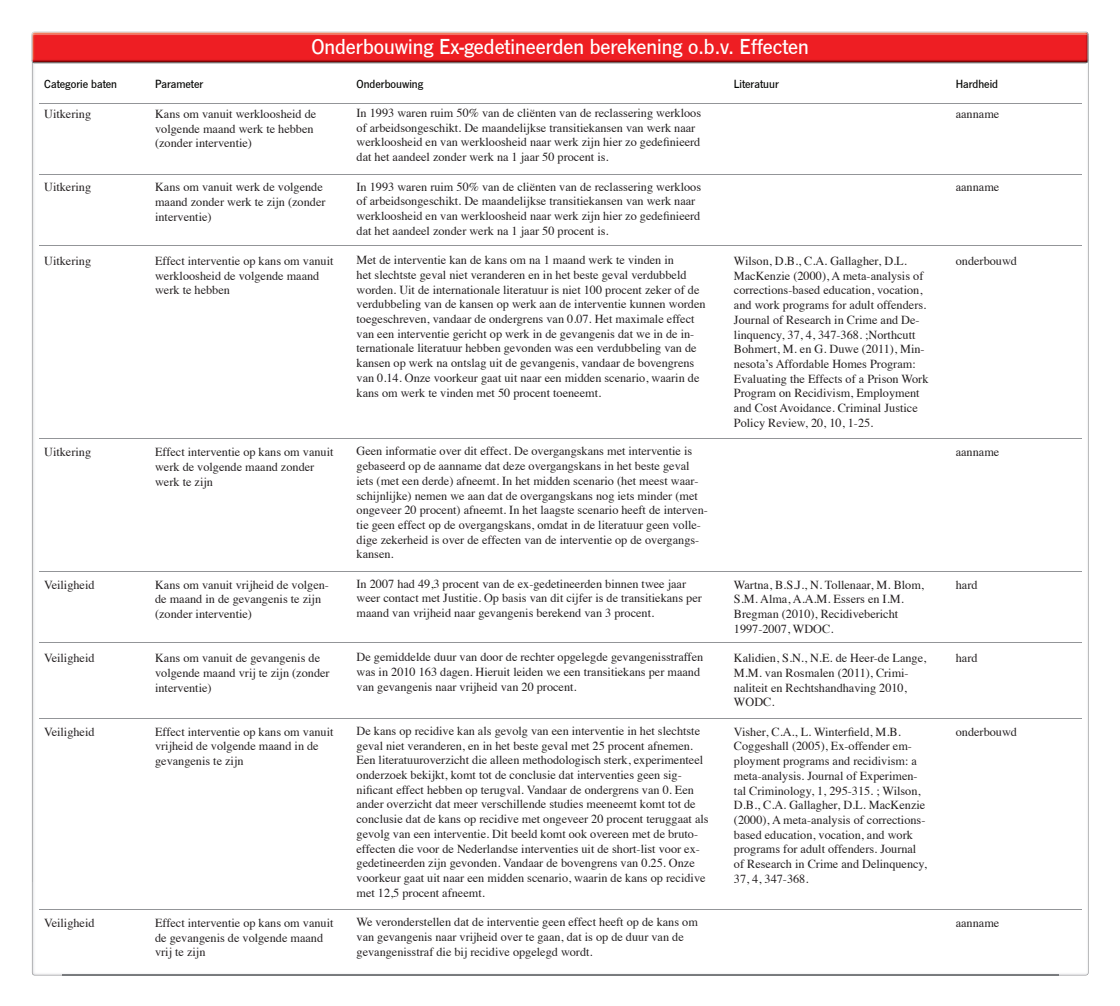
<style>
.page{position:relative;width:1120px;height:1006px;background:#fff}
.page>*{position:absolute;margin:0;border:0;box-sizing:border-box;transform-origin:0 0}
.t1{font:500 22.4px "News Got T";color:#fff}
.t2{font:12.25px/14.7px "Times";color:#231f20}
.t3{font:500 12.25px "News Got T";color:#040503}
</style>
<div class="page">
<img style="left:32px;top:63px;width:31px;height:912px">
<img style="left:1058px;top:62px;width:31px;height:913px">
<img style="left:33px;top:62px;width:1055px;height:1px">
<img style="left:31px;top:32px;width:1058px;height:30px">
<img style="left:32px;top:35px;width:1057px;height:27px">
<hr style="left:39px;top:103px;width:1042px;height:1px;background:#939598">
<hr style="left:39px;top:174px;width:1042px;height:1px;background:#939598">
<hr style="left:39px;top:245px;width:1042px;height:1px;background:#939598">
<hr style="left:39px;top:438px;width:1042px;height:1px;background:#939598">
<hr style="left:39px;top:570px;width:1042px;height:1px;background:#939598">
<hr style="left:39px;top:642px;width:1042px;height:1px;background:#939598">
<hr style="left:39px;top:718px;width:1042px;height:1px;background:#939598">
<hr style="left:39px;top:908px;width:1042px;height:1px;background:#939598">
<h1 class="t1" style="left:311px;top:34px;width:499px">Onderbouwing Ex-gedetineerden berekening o.b.v. Effecten</h1>
<p class="t3" style="left:44px;top:78px;width:74px">Categorie baten</p>
<p class="t2" style="left:44px;top:105px;width:48px">Uitkering</p>
<p class="t2" style="left:44px;top:179px;width:48px">Uitkering</p>
<p class="t2" style="left:44px;top:252px;width:48px">Uitkering</p>
<p class="t3" style="left:155px;top:78px;width:50px">Parameter</p>
<p class="t2" style="left:155px;top:105px;width:163px">Kans om vanuit werkloosheid de volgende maand werk te hebben (zonder interventie)</p>
<p class="t2" style="left:155px;top:179px;width:172px">Kans om vanuit werk de volgende maand zonder werk te zijn (zonder interventie)</p>
<p class="t2" style="left:155px;top:252px;width:180px">Effect interventie op kans om vanuit werkloosheid de volgende maand werk te hebben</p>
<p class="t3" style="left:357px;top:77px;width:68px">Onderbouwing</p>
<p class="t2" style="left:357px;top:104px;width:346px">In 1993 waren ruim 50% van de cliënten van de reclassering werkloos of arbeidsongeschikt. De maandelijkse transitiekansen van werk naar werkloosheid en van werkloosheid naar werk zijn hier zo gedefinieerd dat het aandeel zonder werk na 1 jaar 50 procent is.</p>
<p class="t2" style="left:357px;top:178px;width:346px">In 1993 waren ruim 50% van de cliënten van de reclassering werkloos of arbeidsongeschikt. De maandelijkse transitiekansen van werk naar werkloosheid en van werkloosheid naar werk zijn hier zo gedefinieerd dat het aandeel zonder werk na 1 jaar 50 procent is.</p>
<p class="t2" style="left:357px;top:251px;width:351px">Met de interventie kan de kans om na 1 maand werk te vinden in<br>het slechtste geval niet veranderen en in het beste geval verdubbeld worden. Uit de internationale literatuur is niet 100 procent zeker of de verdubbeling van de kansen op werk aan de interventie kunnen worden toegeschreven, vandaar de ondergrens van 0.07. Het maximale effect van een interventie gericht op werk in de gevangenis dat we in de in&shy;ternationale literatuur hebben gevonden was een verdubbeling van de kansen op werk na ontslag uit de gevangenis, vandaar de bovengrens van 0.14. Onze voorkeur gaat uit naar een midden scenario, waarin de kans om werk te vinden met 50 procent toeneemt.</p>
<p class="t3" style="left:734px;top:78px;width:46px">Literatuur</p>
<p class="t2" style="left:734px;top:252px;width:196px">Wilson, D.B., C.A. Gallagher, D.L.<br>MacKenzie (2000), A meta-analysis of corrections-based education, vocation, and work programs for adult offenders.<br>Journal of Research in Crime and De&shy;linquency, 37, 4, 347-368. ;Northcutt Bohmert, M. en G. Duwe (2011), Min&shy;nesota’s Affordable Homes Program:<br>Evaluating the Effects of a Prison Work Program on Recidivism, Employment and Cost Avoidance. Criminal Justice Policy Review, 20, 10, 1-25.</p>
<p class="t3" style="left:956px;top:78px;width:44px">Hardheid</p>
<p class="t2" style="left:956px;top:105px;width:45px">aanname</p>
<p class="t2" style="left:956px;top:179px;width:45px">aanname</p>
<p class="t2" style="left:956px;top:252px;width:63px">onderbouwd</p>
<p class="t2" style="left:44px;top:443px;width:48px">Uitkering</p>
<p class="t2" style="left:44px;top:576px;width:52px">Veiligheid</p>
<p class="t2" style="left:44px;top:649px;width:52px">Veiligheid</p>
<p class="t2" style="left:44px;top:723px;width:52px">Veiligheid</p>
<p class="t2" style="left:44px;top:914px;width:52px">Veiligheid</p>
<p class="t2" style="left:155px;top:443px;width:180px">Effect interventie op kans om vanuit werk de volgende maand zonder werk te zijn</p>
<p class="t2" style="left:155px;top:576px;width:175px">Kans om vanuit vrijheid de volgen&shy;de maand in de gevangenis te zijn (zonder interventie)</p>
<p class="t2" style="left:155px;top:649px;width:176px">Kans om vanuit de gevangenis de volgende maand vrij te zijn (zonder interventie)</p>
<p class="t2" style="left:155px;top:723px;width:180px">Effect interventie op kans om vanuit vrijheid de volgende maand in de gevangenis te zijn</p>
<p class="t2" style="left:155px;top:914px;width:180px">Effect interventie op kans om vanuit de gevangenis de volgende maand vrij te zijn</p>
<p class="t2" style="left:357px;top:443px;width:353px">Geen informatie over dit effect. De overgangskans met interventie is gebaseerd op de aanname dat deze overgangskans in het beste geval iets (met een derde) afneemt. In het midden scenario (het meest waar&shy;schijnlijke) nemen we aan dat de overgangskans nog iets minder (met ongeveer 20 procent) afneemt. In het laagste scenario heeft de interven&shy;tie geen effect op de overgangskans, omdat in de literatuur geen volle&shy;dige zekerheid is over de effecten van de interventie op de overgangs&shy;kansen.</p>
<p class="t2" style="left:357px;top:575px;width:347px">In 2007 had 49,3 procent van de ex-gedetineerden binnen twee jaar weer contact met Justitie. Op basis van dit cijfer is de transitiekans per maand van vrijheid naar gevangenis berekend van 3 procent.</p>
<p class="t2" style="left:357px;top:648px;width:348px">De gemiddelde duur van door de rechter opgelegde gevangenisstraffen was in 2010 163 dagen. Hieruit leiden we een transitiekans per maand van gevangenis naar vrijheid van 20 procent.</p>
<p class="t2" style="left:357px;top:722px;width:354px">De kans op recidive kan als gevolg van een interventie in het slechtste geval niet veranderen, en in het beste geval met 25 procent afnemen.<br>Een literatuuroverzicht die alleen methodologisch sterk, experimenteel onderzoek bekijkt, komt tot de conclusie dat interventies geen sig&shy;nificant effect hebben op terugval. Vandaar de ondergrens van 0. Een ander overzicht dat meer verschillende studies meeneemt komt tot de conclusie dat de kans op recidive met ongeveer 20 procent teruggaat als gevolg van een interventie. Dit beeld komt ook overeen met de bruto&shy;effecten die voor de Nederlandse interventies uit de short-list voor ex&shy;gedetineerden zijn gevonden. Vandaar de bovengrens van 0.25. Onze voorkeur gaat uit naar een midden scenario, waarin de kans op recidive met 12,5 procent afneemt.</p>
<p class="t2" style="left:357px;top:913px;width:343px">We veronderstellen dat de interventie geen effect heeft op de kans om van gevangenis naar vrijheid over te gaan, dat is op de duur van de gevangenisstraf die bij recidive opgelegd wordt.</p>
<p class="t2" style="left:734px;top:576px;width:192px">Wartna, B.S.J., N. Tollenaar, M. Blom,<br>S.M. Alma, A.A.M. Essers en I.M.<br>Bregman (2010), Recidivebericht<br>1997-2007, WDOC.</p>
<p class="t2" style="left:734px;top:649px;width:194px">Kalidien, S.N., N.E. de Heer-de Lange,<br>M.M. van Rosmalen (2011), Crimi&shy;naliteit en Rechtshandhaving 2010,<br>WODC.</p>
<p class="t2" style="left:734px;top:723px;width:195px">Visher, C.A., L. Winterfield, M.B.<br>Coggeshall (2005), Ex-offender em&shy;ployment programs and recidivism: a meta-analysis. Journal of Experimen&shy;tal Criminology, 1, 295-315. ; Wilson, D.B., C.A. Gallagher, D.L. MacKenzie (2000), A meta-analysis of corrections&shy;based education, vocation, and work programs for adult offenders. Journal of Research in Crime and Delinquency, 37, 4, 347-368.</p>
<p class="t2" style="left:956px;top:443px;width:45px">aanname</p>
<p class="t2" style="left:956px;top:576px;width:23px">hard</p>
<p class="t2" style="left:956px;top:649px;width:23px">hard</p>
<p class="t2" style="left:956px;top:723px;width:63px">onderbouwd</p>
<p class="t2" style="left:956px;top:914px;width:45px">aanname</p>
</div>
